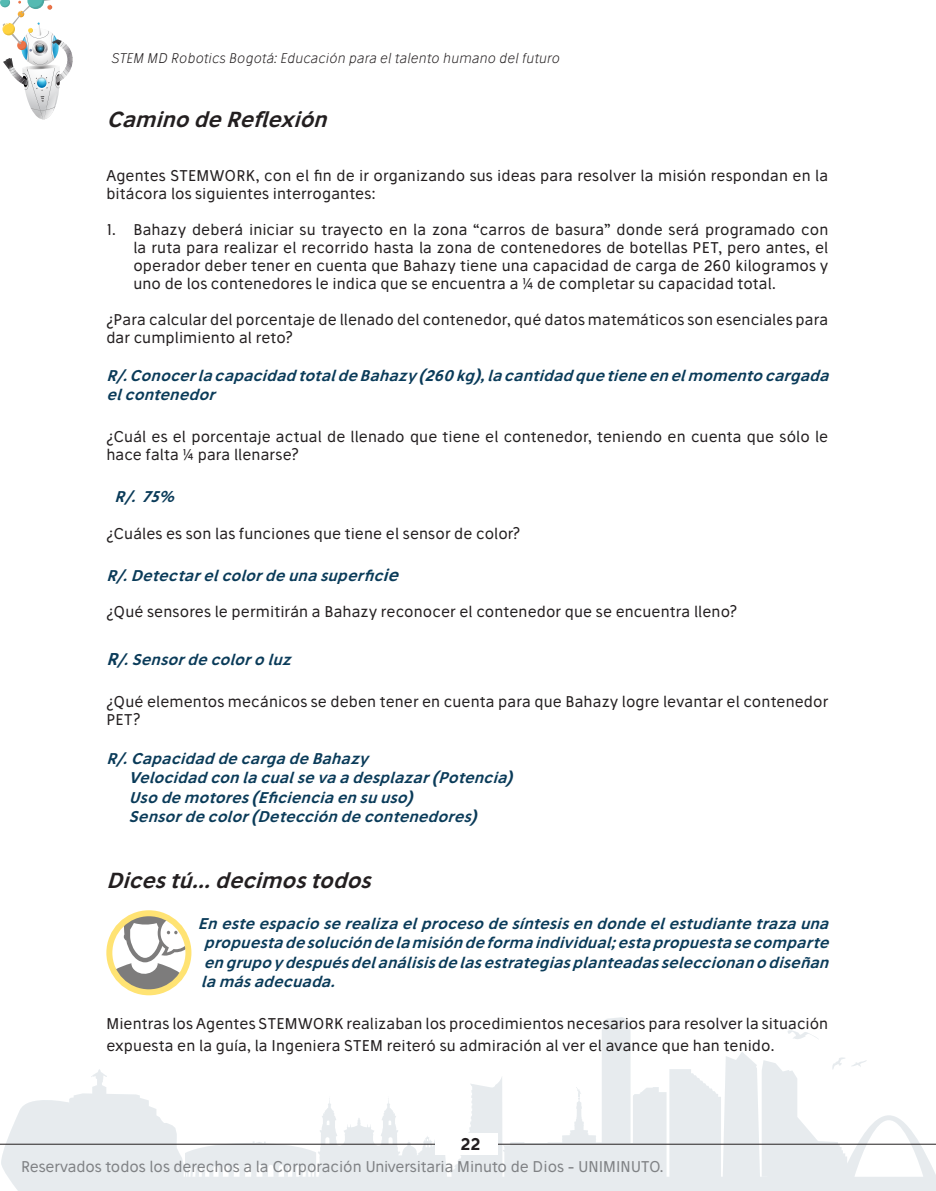
<style>
.page{position:relative;width:936px;height:1191px;background:#fff}
.page>*{position:absolute;margin:0;border:0;box-sizing:border-box;transform-origin:0 0}
.t1{font:italic 600 21px "Stilu";color:#231f20}
.t2{font:600 16.5px "Stilu";color:#231f20}
.t3{font:15px/18px "Stilu";letter-spacing:.01em;color:#231f20}
.texto_profesor{font:italic 600 15px/19.5px "Stilu";color:#0a3b59}
.t4{font:15px "Stilu";color:#808285}
.t5{font:italic 300 13.5px "Stilu";letter-spacing:.01em;color:#231f20}
.s1{font-size:16.5px}
</style>
<div class="page">
<svg style="left:88px;top:1017px;width:847px;height:174px"></svg>
<svg style="left:1px;top:1093px;width:87px;height:98px"></svg>
<hr style="left:0;top:1144px;width:935px;height:1px;background:#231f20">
<div style="left:435px;top:1133px;width:62px;height:22px;background:#fff"></div>
<svg style="left:0;top:0;width:73px;height:119px"></svg>
<svg style="left:109px;top:913px;width:79px;height:79px"></svg>
<div style="left:106px;top:910px;width:85px;height:85px;border:6px solid #fc0;border-radius:50%"></div>
<p class="t5" style="left:112px;top:50px;width:449px">STEM MD Robotics Bogotá: Educación para el talento humano del futuro</p>
<p class="t1" style="left:106px;top:106px;width:229px">CaminodeReflexión</p>
<p class="t3" style="left:106px;top:167px;width:723px">Agentes STEMWORK, con el fin de ir organizando sus ideas para resolver la misión respondan en la bitácora los siguientes interrogantes:</p>
<p class="t3" style="left:133px;top:221px;width:696px;text-align:justify;text-indent:-27px">1. Bahazy deberá iniciar su trayecto en la zona “carros de basura” donde será programado con la ruta para realizar el recorrido hasta la zona de contenedores de botellas PET, pero antes, el operador deber tener en cuenta que Bahazy tiene una capacidad de carga de 260 kilogramos y uno de los contenedores le indica que se encuentra a ¼ de completar su capacidad total.</p>
<p class="t3" style="left:106px;top:311px;width:723px">¿Para calcular del porcentaje de llenado del contenedor, qué datos matemáticos son esenciales para dar cumplimiento al reto?</p>
<p class="texto_profesor" style="left:106px;top:365px;width:729px">R/.ConocerlacapacidadtotaldeBahazy(260kg),lacantidadquetieneenelmomentocargada elcontenedor</p>
<p class="t3" style="left:106px;top:428px;width:723px">¿Cuál es el porcentaje actual de llenado que tiene el contenedor, teniendo en cuenta que sólo le hace falta ¼ para llenarse?</p>
<p class="texto_profesor" style="left:115px;top:487px;width:67px">R/. 75%</p>
<p class="t3" style="left:106px;top:524px;width:415px">¿Cuáles es son las funciones que tiene el sensor de color?</p>
<p class="texto_profesor" style="left:106px;top:565px;width:299px">R/.Detectarelcolordeunasuperfic<span class="s1">ie</span></p>
<p class="t3" style="left:106px;top:602px;width:632px">¿Qué sensores le permitirán a Bahazy reconocer el contenedor que se encuentra lleno?</p>
<p class="texto_profesor" style="left:106px;top:649px;width:191px"><span class="s1">R</span>/.Sensordecoloroluz</p>
<p class="t3" style="left:106px;top:692px;width:723px">¿Qué elementos mecánicos se deben tener en cuenta para que Bahazy logre levantar el contenedor<br>PET?</p>
<p class="texto_profesor" style="left:106px;top:748px;width:268px">R/.CapacidaddecargadeBahazy</p>
<p class="texto_profesor" style="left:129px;top:767px;width:390px">Velocidadconlacualsevaadesplazar(Potencia)</p>
<p class="texto_profesor" style="left:129px;top:787px;width:290px">Usodemotores(Eficienciaensuuso)</p>
<p class="texto_profesor" style="left:129px;top:806px;width:355px">Sensordecolor(Deteccióndecontenedores)</p>
<p class="t1" style="left:106px;top:866px;width:273px">Dicestú… decimostodos</p>
<p class="texto_profesor" style="left:198px;top:913px;width:637px;text-align:justify">Enesteespacioserealizaelprocesodesíntesisendondeelestudiantetrazauna propuestadesolucióndelamisióndeformaindividual;estapropuestasecomparte engrupoydespuésdelanálisisdelasestrategiasplanteadasseleccionanodiseñan lamásadecuada.</p>
<p class="t3" style="left:106px;top:1013px;width:723px;line-height:21.6px">Mientras los Agentes STEMWORK realizaban los procedimientos necesarios para resolver la situación expuesta en la guía, la Ingeniera STEM reiteró su admiración al ver el avance que han tenido.</p>
<p class="t2" style="left:460px;top:1133px;width:21px">22</p>
<p class="t4" style="left:21px;top:1157px;width:644px">Reservados todos los derechos a la Corporación Universitaria Minuto de Dios - UNIMINUTO.</p>
</div>
